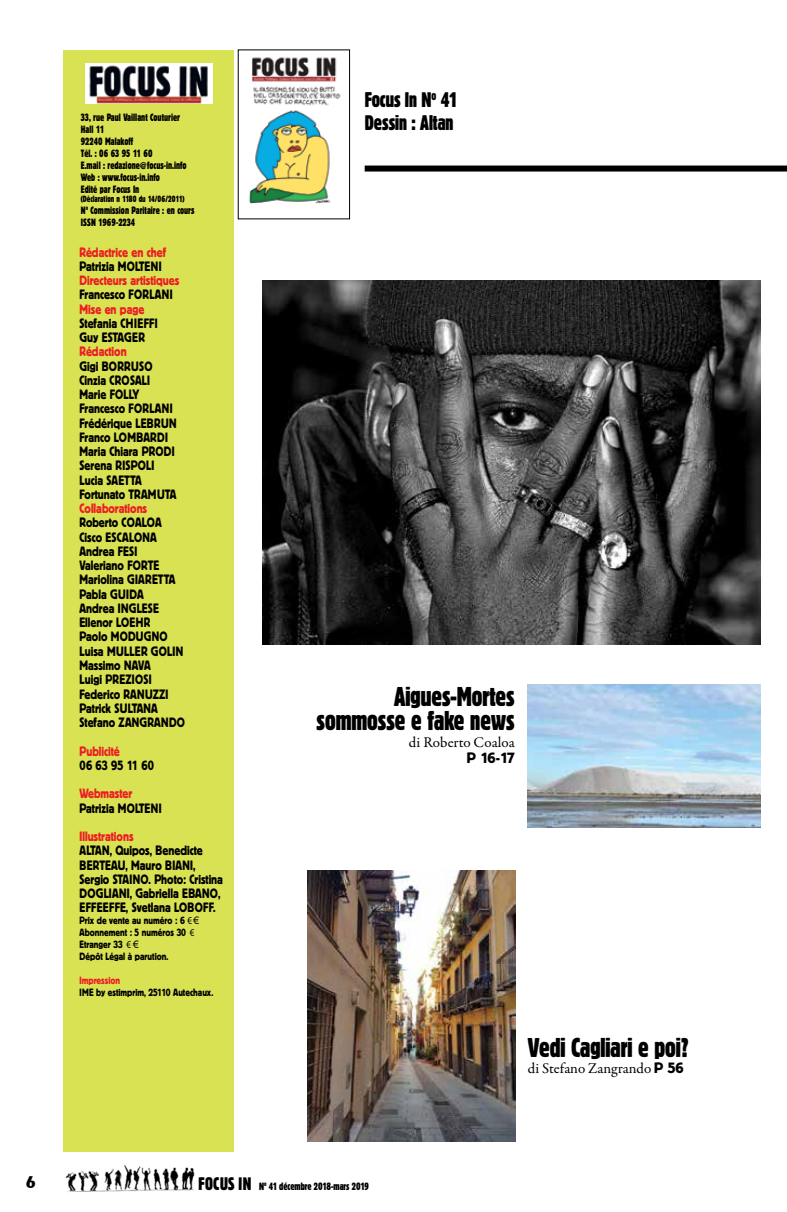
<style>
.page{position:relative;width:787px;height:1212px;background:#fff}
.page>*{position:absolute;margin:0;border:0;box-sizing:border-box;transform-origin:0 0}
.t1{font:27px/24px "Block BE Extra Cn";color:#000;text-align:right}
.t2{font:21px/22.5px "Block BE Extra Cn";color:#000}
.t3{font:18px "Block BE Extra Cn";letter-spacing:.02em;color:#000}
.t4{font:700 18px "Peignot";color:#000}
.t5{font:15px "Garamond Premr Pro";color:#000}
.t6{font:15px "Block Berthold BQ";color:#000}
.t7{font:13.5px/14.2px "Block Berthold BQ";color:#000;scale:.85 1}
.t8{font:13.5px "Block Berthold BQ";color:#ed1d24;scale:.85 1}
.t9{font:condensed 10.5px/12px "Block BE";color:#000;scale:.85 1}
.t10{font:10.5px/12px "Block Berthold BQ";color:#000;scale:.85 1}
.t11{font:10.5px "Block BE Extra Cn";color:#000}
.t12{font:10.5px "Block Berthold BQ";color:#ed1d24;scale:.85 1}
.t13{font:condensed 9px "Block BE";color:#000;scale:.85 1}
.s1{font-family:"Peignot";font-weight:700;font-stretch:normal}
.s2{font-style:inherit}
.s3{font-family:"Myriad Pro"}
.s4{font-family:"Block Berthold BQ"}
.s5{font-size:10.5px}
</style>
<div class="page">
<img style="left:65px;top:1165px;width:130px;height:27px">
<div style="left:64px;top:50px;width:170px;height:1101px;background:#d9e252"></div>
<img style="left:249px;top:57px;width:92px;height:147px">
<div style="left:238px;top:50px;width:112px;height:169px;border:1px solid #000"></div>
<img style="left:85px;top:63px;width:128px;height:40px">
<div style="left:364px;top:166px;width:423px;height:6px;background:#000"></div>
<img style="left:262px;top:281px;width:498px;height:363px">
<img style="left:528px;top:685px;width:232px;height:142px">
<img style="left:308px;top:870px;width:207px;height:271px">
<p class="t9" style="left:81px;top:111px;width:126px">33, rue Paul Vaillant Couturier<br>Hall 11<br>92240 Malakoff<br>Tél. : 06 63 95 11 60<br>E.mail : redazione<span class="s1">@</span>focus-in.info<br>Web : www.focus-in.info<br>Edité par Focus In</p>
<p class="t13" style="left:81px;top:193px;width:124px">(Déclaration n 1180 du 14/06/2011)</p>
<p class="t9" style="left:81px;top:204px;width:135px">N<sup>o</sup> Commission Paritaire : en cours<br>ISSN 1969-2234</p>
<p class="t8" style="left:80px;top:244px;width:103px">Rédactrice en chef</p>
<p class="t7" style="left:80px;top:259px;width:98px">Patrizia MOLTENI</p>
<p class="t8" style="left:80px;top:273px;width:119px">Directeurs artistiques</p>
<p class="t7" style="left:80px;top:288px;width:111px">Francesco FORLANI</p>
<p class="t8" style="left:80px;top:301px;width:78px">Mise en page</p>
<p class="t7" style="left:80px;top:316px;width:93px">Stefania CHIEFFI<br>Guy ESTAGER</p>
<p class="t8" style="left:80px;top:344px;width:57px">Rédaction</p>
<p class="t7" style="left:80px;top:359px;width:116px">Gigi BORRUSO<br>Cinzia CROSALI<br>Marie FOLLY<br>Francesco FORLANI<br>Frédérique LEBRUN<br>Franco LOMBARDI<br>Maria Chiara PRODI<br>Serena RISPOLI<br>Lucia SAETTA<br>Fortunato TRAMUTA</p>
<p class="t8" style="left:80px;top:501px;width:81px">Collaborations</p>
<p class="t7" style="left:80px;top:516px;width:126px">Roberto COALOA<br>Cisco ESCALONA<br>Andrea FESI<br>Valeriano FORTE<br>Mariolina <span class="s2">GIARETTA<br></span>Pabla GUIDA<br>Andrea INGLESE<br>Ellenor LOEHR<br>Paolo MODUGNO<br>Luisa MULLER GOLIN<br>Massimo NAVA<br>Luigi PREZIOSI<br>Federico <span class="s2">RANUZZI<br></span>Patrick SULTANA<br>Stefano ZANGRANDO</p>
<p class="t8" style="left:80px;top:743px;width:49px">Publicité</p>
<p class="t7" style="left:80px;top:758px;width:89px">06 63 95 11 60</p>
<p class="t8" style="left:80px;top:786px;width:64px">Webmaster</p>
<p class="t7" style="left:80px;top:801px;width:98px">Patrizia MOLTENI</p>
<p class="t8" style="left:80px;top:829px;width:65px">Illustrations</p>
<p class="t7" style="left:80px;top:844px;width:170px">ALTAN, Quipos, Benedicte<br>BERTEAU, Mauro BIANI,<br>Sergio STAINO. Photo: Cristina<br>DOGLIANI, Gabriella EBANO,<br>EFFEEFFE, Svetlana LOBOFF.</p>
<p class="t10" style="left:80px;top:915px;width:137px">Prix de vente au numéro : 6 <span class="s3">€<br></span>Abonnement : 5 numéros 30 <span class="s3">€<br></span>Etranger 33 <span class="s3">€<br></span>Dépôt Légal à parution.</p>
<p class="t12" style="left:80px;top:974px;width:49px">Impression</p>
<p class="t10" style="left:80px;top:987px;width:159px">IME by estimprim, 25110 Autechaux.</p>
<h2 class="t2" style="left:364px;top:88px;width:95px">Focus In N<sup>o</sup> 41<br>Dessin : Altan</h2>
<h1 class="t1" style="left:316px;top:684px;width:200px">Aigues-Mortes sommosse e fake news</h1>
<p class="t5" style="left:409px;top:733px;width:107px">di Roberto Coaloa</p>
<p class="t6" style="left:467px;top:749px;width:49px">P 16-17</p>
<h1 class="t1" style="left:528px;top:1035px;width:162px">Vedi Cagliari e poi?</h1>
<p class="t5" style="left:528px;top:1059px;width:157px">di Stefano Zangrando <span class="s4">P 56</span></p>
<h3 class="t4" style="left:26px;top:1172px;width:12px">6</h3>
<p class="t11" style="left:269px;top:1180px;width:102px">41 décembre 2018-mars 2019</p>
<h3 class="t3" style="left:199px;top:1173px;width:69px">FOCUS IN <span class="s5">N</span><sup>o</sup></h3>
</div>
